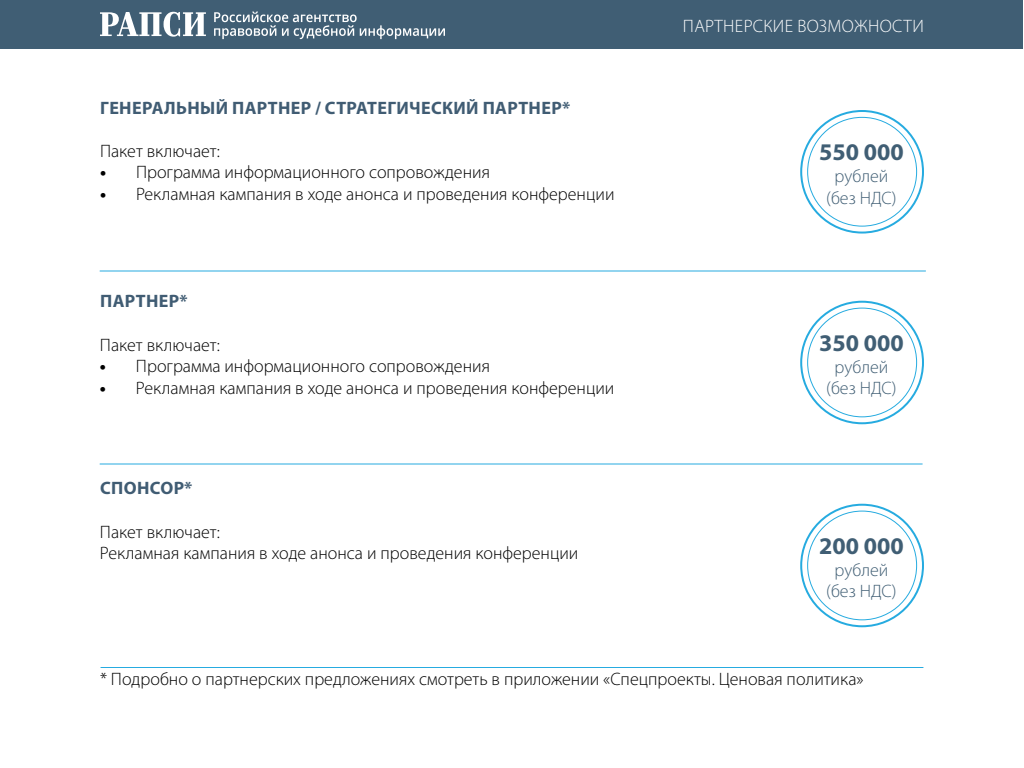
<style>
.page{position:relative;width:1024px;height:768px;background:#fff}
.page>*{position:absolute;margin:0;border:0;box-sizing:border-box;transform-origin:0 0}
.t1{font:700 24px "Myriad Pro";color:#405e74}
.t2{font:300 18px/21.6px "Myriad Pro";color:#000}
.t3{font:700 18px "Myriad Pro";letter-spacing:.02em;color:#405c73}
.t4{font:300 18px/21.6px "Myriad Pro";color:#405e74;text-align:center}
.t5{font:300 18px "Myriad Pro";letter-spacing:.02em;color:#fff}
.s1{font-weight:700}
</style>
<div class="page">
<div style="left:0;top:0;width:1024px;height:49px;background:#405e74"></div>
<svg style="left:100px;top:12px;width:106px;height:25px"></svg>
<svg style="left:214px;top:12px;width:231px;height:27px"></svg>
<svg style="left:801px;top:111px;width:122px;height:122px"></svg>
<div style="left:800px;top:110px;width:124px;height:124px;border:2px solid #26abe0;border-radius:50%"></div>
<div style="left:808px;top:117px;width:109px;height:109px;background:#fff;border-radius:50%"></div>
<svg style="left:801px;top:302px;width:122px;height:121px"></svg>
<div style="left:800px;top:301px;width:124px;height:123px;border:2px solid #26abe0;border-radius:50%"></div>
<div style="left:808px;top:308px;width:109px;height:109px;background:#fff;border-radius:50%"></div>
<svg style="left:801px;top:505px;width:122px;height:121px"></svg>
<div style="left:800px;top:504px;width:124px;height:123px;border:2px solid #26abe0;border-radius:50%"></div>
<div style="left:808px;top:511px;width:109px;height:109px;background:#fff;border-radius:50%"></div>
<hr style="left:100px;top:270px;width:826px;height:2px;background:#26abe0">
<hr style="left:100px;top:464px;width:822px;height:1px;background:#26abe0">
<hr style="left:101px;top:667px;width:822px;height:1px;background:#26abe0">
<p class="t3" style="left:100px;top:96px;width:472px">ГЕНЕРАЛЬНЫЙ ПАРТНЕР / СТРАТЕГИЧЕСКИЙ ПАРТНЕР*</p>
<p class="t2" style="left:100px;top:140px;width:121px">Пакет включает:</p>
<p class="t2" style="left:100px;top:161px;width:392px"><span class="s1">•</span> Программа информационного сопровождения</p>
<p class="t2" style="left:100px;top:183px;width:516px"><span class="s1">•</span> Рекламная кампания в ходе анонса и проведения конференции</p>
<p class="t3" style="left:100px;top:290px;width:89px">ПАРТНЕР*</p>
<p class="t2" style="left:100px;top:334px;width:121px">Пакет включает:</p>
<p class="t2" style="left:100px;top:355px;width:392px"><span class="s1">•</span> Программа информационного сопровождения</p>
<p class="t2" style="left:100px;top:377px;width:516px"><span class="s1">•</span> Рекламная кампания в ходе анонса и проведения конференции</p>
<p class="t3" style="left:100px;top:477px;width:94px">СПОНСОР*</p>
<p class="t2" style="left:100px;top:521px;width:480px">Пакет включает:<br>Рекламная кампания в ходе анонса и проведения конференции</p>
<p class="t5" style="left:683px;top:15px;width:242px">ПАРТНЕРСКИЕ ВОЗМОЖНОСТИ</p>
<h1 class="t1" style="left:819px;top:137px;width:86px">550 000</h1>
<p class="t4" style="left:826px;top:165px;width:72px">рублей (без НДС)</p>
<h1 class="t1" style="left:819px;top:327px;width:86px">350 000</h1>
<p class="t4" style="left:826px;top:356px;width:72px">рублей (без НДС)</p>
<h1 class="t1" style="left:819px;top:530px;width:86px">200 000</h1>
<p class="t4" style="left:826px;top:559px;width:72px">рублей (без НДС)</p>
<p class="t2" style="left:100px;top:668px;width:765px">* Подробно о партнерских предложениях смотреть в приложении «Спецпроекты. Ценовая политика»</p>
</div>
